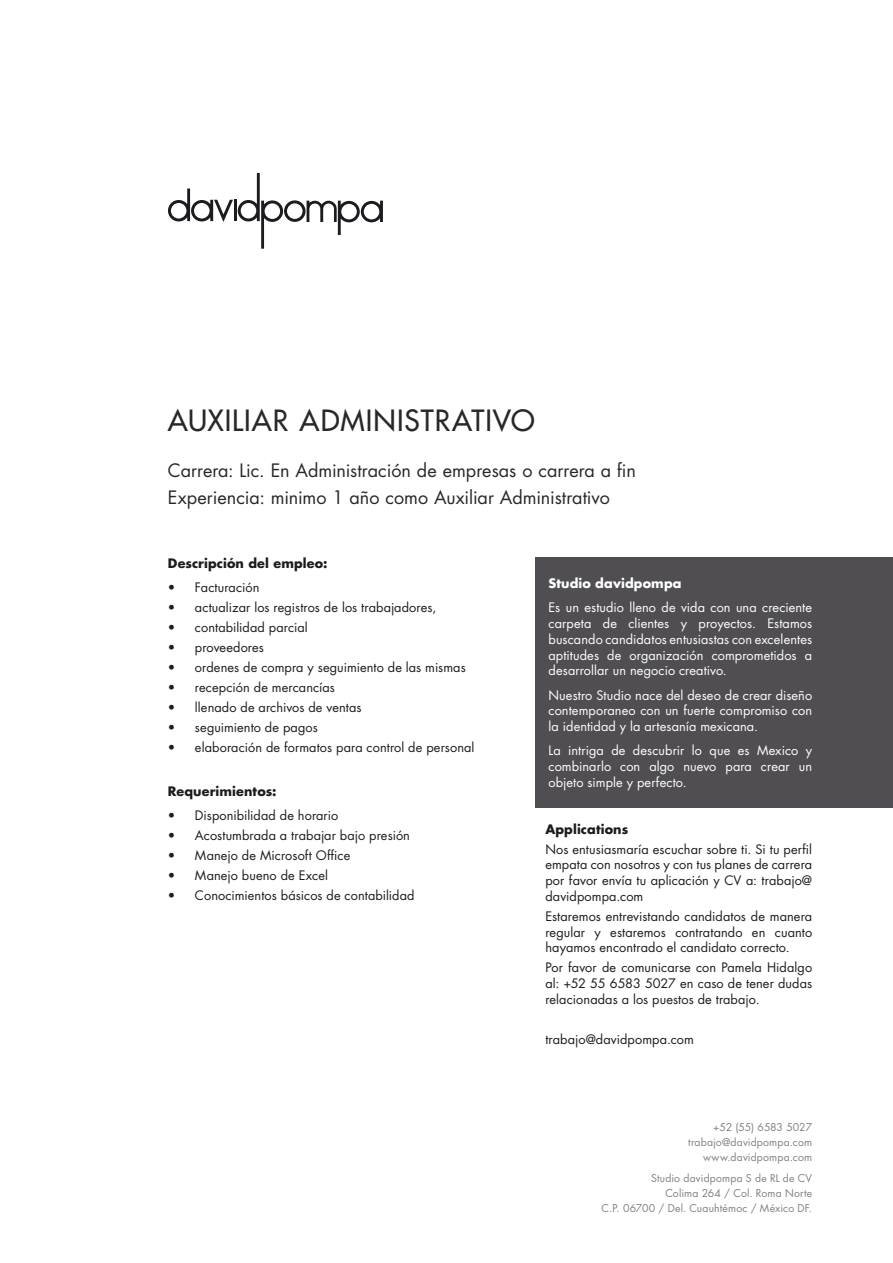
<style>
.page{position:relative;width:893px;height:1263px;background:#fff}
.page>*{position:absolute;margin:0;border:0;box-sizing:border-box;transform-origin:0 0}
.t1{font:500 28.5px "Futura Std";letter-spacing:.035em;color:#28282c}
.t2{font:18px/27px "Futura Std";color:#28282c}
.t3{font:12.75px/15.8px "Futura Std";letter-spacing:.005em;color:#1b1c20;text-align:justify}
.t4{font:12.75px/15.8px "Futura Std";letter-spacing:.01em;color:#fff;text-align:justify}
.t5{font:700 12.75px "Futura Std";letter-spacing:.01em;color:#1b1c20}
.t6{font:700 12.75px "Futura Std";letter-spacing:.01em;color:#fff}
.t7{font:10.5px/15px "Futura Std";letter-spacing:.015em;color:#818084;text-align:right}
</style>
<div class="page">
<svg style="left:168px;top:173px;width:215px;height:76px"></svg>
<div style="left:536px;top:557px;width:357px;height:250px;background:#504e53"></div>
<h1 class="t1" style="left:168px;top:402px;width:368px">AUXILIAR ADMINISTRATIVO</h1>
<h2 class="t2" style="left:168px;top:457px;width:469px">Carrera: Lic. En Administración de empresas o carrera a fin<br>Experiencia: minimo 1 año como Auxiliar Administrativo</h2>
<p class="t5" style="left:168px;top:554px;width:161px">Descripción del empleo:</p>
<p class="t3" style="left:168px;top:579px;width:93px">• Facturación</p>
<p class="t3" style="left:168px;top:599px;width:270px">• actualizar los registros de los trabajadores,</p>
<p class="t3" style="left:168px;top:619px;width:141px">• contabilidad parcial</p>
<p class="t3" style="left:168px;top:639px;width:98px">• proveedores</p>
<p class="t3" style="left:168px;top:659px;width:299px">• ordenes de compra y seguimiento de las mismas</p>
<p class="t3" style="left:168px;top:679px;width:169px">• recepción de mercancías</p>
<p class="t3" style="left:168px;top:699px;width:195px">• llenado de archivos de ventas</p>
<p class="t3" style="left:168px;top:719px;width:151px">• seguimiento de pagos</p>
<p class="t3" style="left:168px;top:739px;width:308px">• elaboración de formatos para control de personal</p>
<p class="t5" style="left:168px;top:783px;width:110px">Requerimientos:</p>
<p class="t3" style="left:168px;top:808px;width:172px">• Disponibilidad de horario</p>
<p class="t3" style="left:168px;top:828px;width:244px">• Acostumbrada a trabajar bajo presión</p>
<p class="t3" style="left:168px;top:848px;width:184px">• Manejo de Microsoft Office</p>
<p class="t3" style="left:168px;top:868px;width:161px">• Manejo bueno de Excel</p>
<p class="t3" style="left:168px;top:888px;width:248px">• Conocimientos básicos de contabilidad</p>
<p class="t6" style="left:549px;top:575px;width:134px">Studio davidpompa</p>
<p class="t4" style="left:549px;top:600px;width:265px">Es un estudio lleno de vida con una creciente carpeta de clientes y proyectos. Estamos buscando candidatos entusiastas con excelentes aptitudes de organización comprometidos a desarrollar un negocio creativo.</p>
<p class="t4" style="left:549px;top:687px;width:265px">Nuestro Studio nace del deseo de crear diseño contemporaneo con un fuerte compromiso con la identidad y la artesanía mexicana.</p>
<p class="t4" style="left:549px;top:743px;width:265px">La intriga de descubrir lo que es Mexico y combinarlo con algo nuevo para crear un objeto simple y perfecto.</p>
<p class="t5" style="left:545px;top:820px;width:84px">Applications</p>
<p class="t3" style="left:545px;top:841px;width:268px">Nos entusiasmaría escuchar sobre ti. Si tu perfil empata con nosotros y con tus planes de carrera por favor envía tu aplicación y CV a: trabajo@ davidpompa.com</p>
<p class="t3" style="left:545px;top:908px;width:268px">Estaremos entrevistando candidatos de manera regular y estaremos contratando en cuanto hayamos encontrado el candidato correcto.</p>
<p class="t3" style="left:545px;top:960px;width:268px">Por favor de comunicarse con Pamela Hidalgo al: +52 55 6583 5027 en caso de tener dudas relacionadas a los puestos de trabajo.</p>
<p class="t3" style="left:545px;top:1031px;width:150px">trabajo@davidpompa.com</p>
<p class="t7" style="left:688px;top:1119px;width:125px">+52 (55) 6583 5027 trabajo@davidpompa.com www.davidpompa.com</p>
<p class="t7" style="left:601px;top:1170px;width:212px">Studio davidpompa S de RL de CV<br>Colima 264 / Col. Roma Norte<br>C.P. 06700 / Del. Cuauhtémoc / México DF.</p>
</div>
